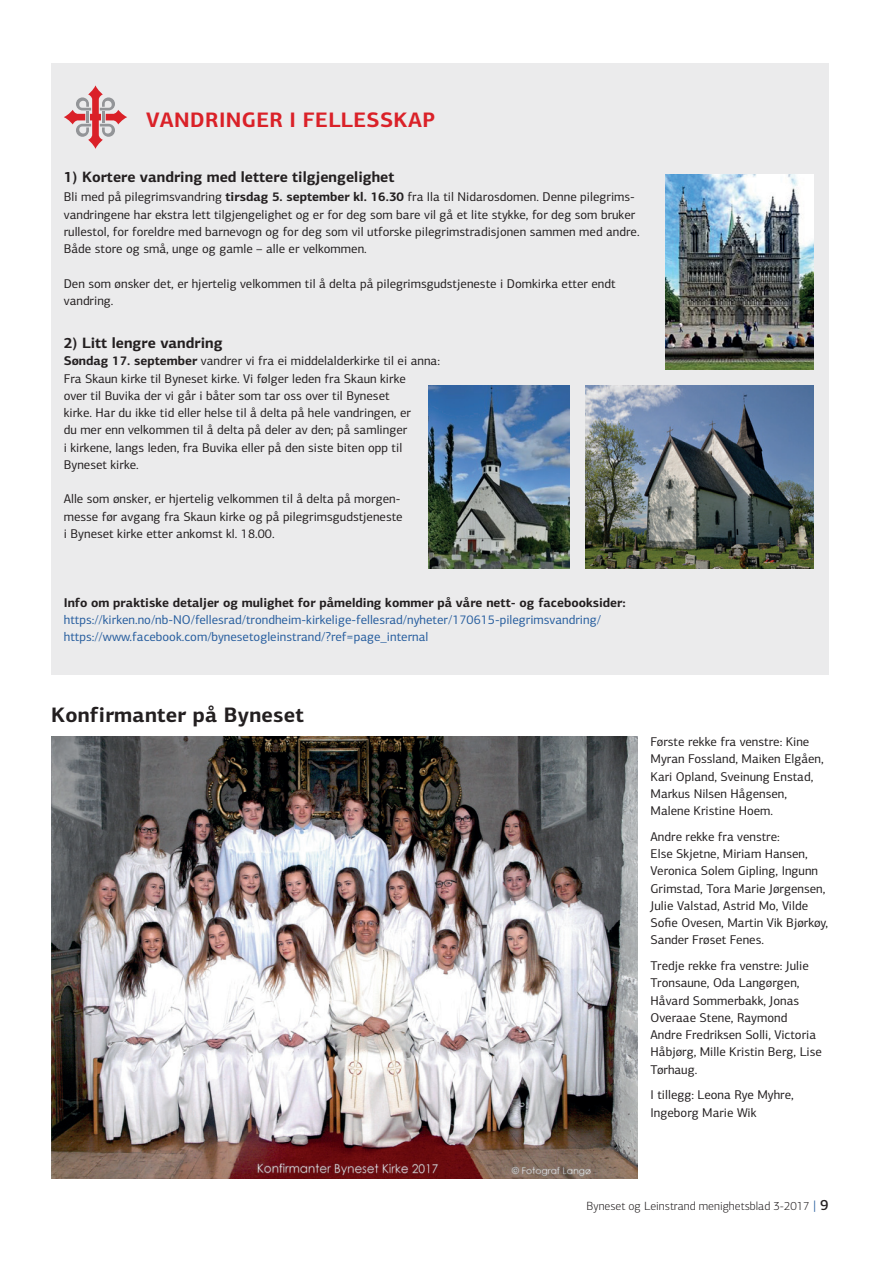
<style>
.page{position:relative;width:893px;height:1263px;background:#fff}
.page>*{position:absolute;margin:0;border:0;box-sizing:border-box;transform-origin:0 0}
.t1{font:700 21px "PF Centro Sans Pro";letter-spacing:.02em;color:#da2128}
.t2{font:700 21px "PF Centro Sans Pro";letter-spacing:.01em;color:#231f20}
.t3{font:700 15px "PF Centro Sans Pro";color:#231f20}
.t4{font:12.75px/17.2px "PF Centro Sans Pro";color:#231f20}
.t5{font:12.75px/17.2px "PF Centro Sans Pro";color:#265d9e}
.t6{font:700 12.75px "PF Centro Sans Pro";color:#231f20}
.t7{font:300 12px "PF Centro Sans Pro";color:#231f20}
.s1{font-weight:700}
.s2{font-weight:400;font-size:13.5px;color:#265d9e}
.s3{font-weight:500;font-size:15px}
</style>
<div class="page">
<div style="left:51px;top:64px;width:778px;height:611px;background:#ebebec"></div>
<svg style="left:64px;top:85px;width:63px;height:64px"></svg>
<img style="left:51px;top:736px;width:587px;height:443px">
<img style="left:666px;top:174px;width:147px;height:195px">
<img style="left:586px;top:386px;width:227px;height:183px">
<img style="left:428px;top:386px;width:141px;height:183px">
<h1 class="t1" style="left:146px;top:106px;width:290px">VANDRINGER I FELLESSKAP</h1>
<p class="t3" style="left:64px;top:167px;width:332px">1) Kortere vandring med lettere tilgjengelighet</p>
<p class="t4" style="left:64px;top:188px;width:577px">Bli med på pilegrimsvandring <span class="s1">tirsdag 5. september kl. 16.30</span> fra Ila til Nidarosdomen. Denne pilegrims&shy;vandringene har ekstra lett tilgjengelighet og er for deg som bare vil gå et lite stykke, for deg som bruker rullestol, for foreldre med barne vogn og for deg som vil utforske pilegrims tradisjonen sammen med andre.<br>Både store og små, unge og gamle – alle er velkommen.</p>
<p class="t4" style="left:64px;top:275px;width:553px">Den som ønsker det, er hjertelig velkommen til å delta på pilegrimsgudstjeneste i Domkirka etter endt vandring.</p>
<p class="t3" style="left:64px;top:333px;width:160px">2) Litt lengre vandring</p>
<p class="t4" style="left:64px;top:352px;width:378px"><span class="s1">Søndag 17. september</span> vandrer vi fra ei middelalderkirke til ei anna:<br>Fra Skaun kirke til Byneset kirke. Vi følger leden fra Skaun kirke<br>over til Buvika der vi går i båter som tar oss over til Byneset<br>kirke. Har du ikke tid eller helse til å delta på hele vandringen, er<br>du mer enn velkommen til å delta på deler av den; på samlinger<br>i kirkene, langs leden, fra Buvika eller på den siste biten opp til Byneset kirke.</p>
<p class="t4" style="left:64px;top:490px;width:340px">Alle som ønsker, er hjertelig velkommen til å delta på morgen&shy;messe før avgang fra Skaun kirke og på pilegrimsgudstjeneste i Byneset kirke etter ankomst kl. 18.00.</p>
<p class="t6" style="left:64px;top:594px;width:564px">Info om praktiske detaljer og mulighet for påmelding kommer på våre nett- og facebooksider:</p>
<p class="t5" style="left:64px;top:611px;width:539px">https://kirken.no/nb-NO/fellesrad/trondheim-kirkelige-fellesrad/nyheter/170615-pilegrimsvandring/ https://www.facebook.com/bynesetogleinstrand/?ref=page_internal</p>
<h1 class="t2" style="left:51px;top:701px;width:254px">Konfirmanter på Byneset</h1>
<p class="t4" style="left:651px;top:733px;width:175px">Første rekke fra venstre: Kine<br>Myran Fossland, Maiken Elgåen,<br>Kari Opland, Sveinung Enstad,<br>Markus Nilsen Hågensen,<br>Malene Kristine Hoem.</p>
<p class="t4" style="left:651px;top:828px;width:179px">Andre rekke fra venstre:<br>Else Skjetne, Miriam Hansen,<br>Veronica Solem Gipling, Ingunn<br>Grimstad, Tora Marie Jørgensen,<br>Julie Valstad, Astrid Mo, Vilde<br>Sofie Ovesen, Martin Vik Bjørkøy,<br>Sander Frøset Fenes.</p>
<p class="t4" style="left:651px;top:957px;width:173px">Tredje rekke fra venstre: Julie<br>Tronsaune, Oda Langørgen,<br>Håvard Sommerbakk, Jonas<br>Overaae Stene, Raymond<br>Andre Fredriksen Solli, Victoria<br>Håbjørg, Mille Kristin Berg, Lise<br>Tørhaug.</p>
<p class="t4" style="left:651px;top:1086px;width:145px">I tillegg: Leona Rye Myhre,<br>Ingeborg Marie Wik</p>
<p class="t7" style="left:586px;top:1199px;width:244px">Byneset og Leinstrand menighetsblad 3-2017 <span class="s2">|</span> <span class="s3">9</span></p>
</div>
